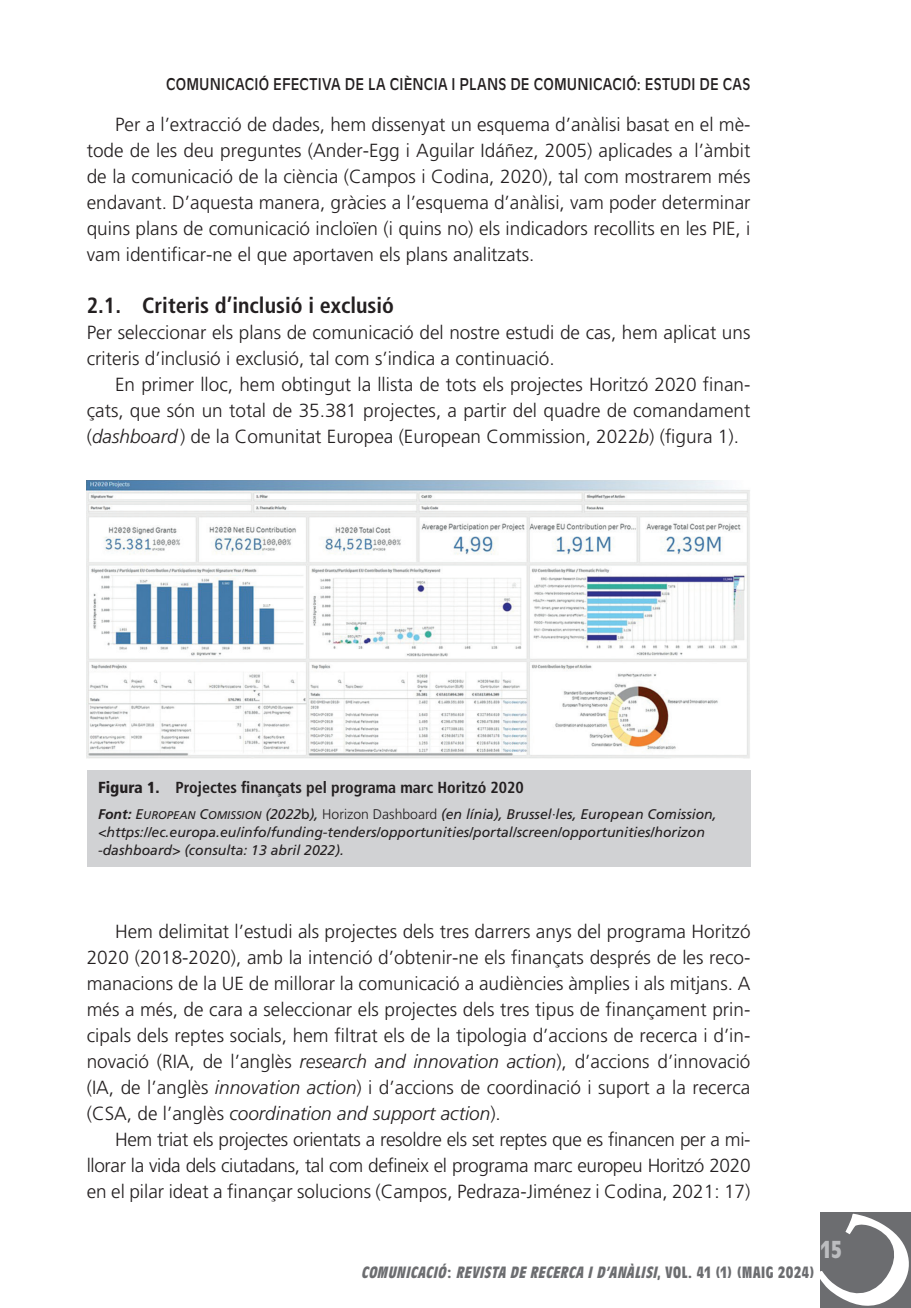
<style>
.page{position:relative;width:911px;height:1308px;background:#fff}
.page>*{position:absolute;margin:0;border:0;box-sizing:border-box;transform-origin:0 0}
.t1{font:700 condensed 24px "Antique Olive Std";color:#bcbdc0}
.t2{font:700 condensed 22px "Frutiger LT Std";color:#231f20}
.t3{font:300 19px/26px "Frutiger LT Std";color:#231f20;text-align:justify}
.t4{font:16px "Antique Olive Std";letter-spacing:.015em;color:#231f20;scale:.9 1}
.t5{font:italic 700 condensed 16px "Antique Olive Std";color:#6c6d70}
.t6{font:700 condensed 16px "Frutiger LT Std";color:#231f20}
.t7{font:italic 14px/18px "Frutiger LT Std";color:#231f20}
.s1{font-style:italic}
.s2{font-weight:900}
.s3{font-weight:700}
.s4{font-family:"Frutiger LT Std Italic SC800";font-style:normal}
.s5{font-family:"Frutiger LT Std Italic SC800";font-style:normal;font-size:11.2px}
.s6{font-style:normal}
.s7{font-weight:300;font-style:normal}
</style>
<div class="page">
<img style="left:87px;top:480px;width:663px;height:278px">
<div style="left:87px;top:769px;width:663px;height:97px;background:#d1d2d4"></div>
<div style="left:820px;top:1212px;width:91px;height:96px;background:#6c6d70"></div>
<p class="t4" style="left:166px;top:74px;width:23px">COMUNI</p>
<p class="t4" style="left:225px;top:74px;width:365px">CACIÓ EFECTIVA DE LA CIÈNCIA I PLANS DE COMUNI</p>
<p class="t4" style="left:593px;top:74px;width:96px">CACIÓ: ESTUDI</p>
<p class="t4" style="left:699px;top:74px;width:57px">DE CAS</p>
<p class="t3" style="left:87px;top:112px;width:665px;text-indent:28px">Per a l’extracció de dades, hem dissenyat un esquema d’anàlisi basat en el mè&shy;tode de les deu preguntes (Ander-Egg i Aguilar Idáñez, 2005) aplicades a l’àmbit de la comunicació de la ciència (Campos i Codina, 2020), tal com mostrarem més endavant. D’aquesta manera, gràcies a l’esquema d’anàlisi, vam poder determinar quins plans de comunicació incloïen (i quins no) els indicadors recollits en les PIE, i vam identificar-ne el que aportaven els plans analitzats.</p>
<p class="t2" style="left:87px;top:292px;width:309px">2.1. Criteris d’inclusió i exclusió</p>
<p class="t3" style="left:87px;top:320px;width:665px">Per seleccionar els plans de comunicació del nostre estudi de cas, hem aplicat uns criteris d’inclusió i exclusió, tal com s’indica a continuació.</p>
<p class="t3" style="left:87px;top:372px;width:665px;text-indent:28px">En primer lloc, hem obtingut la llista de tots els projectes Horitzó 2020 finan&shy;çats, que són un total de 35.381 projectes, a partir del quadre de comandament (<span class="s1">dashboard</span>) de la Comunitat Europea (European Commission, 2022<span class="s1">b</span>) (figura 1).</p>
<p class="t6" style="left:98px;top:778px;width:427px"><span class="s2">Figura 1.</span> Projectes finançats pel programa marc Horitzó 2020</p>
<p class="t7" style="left:98px;top:805px;width:620px"><span class="s3">Font:</span> <span class="s4">E</span><span class="s5">UROPEAN</span> <span class="s4">C</span><span class="s5">OMISSION</span> <span class="s4">(</span>2022<span class="s6">b</span>), <span class="s7">Horizon Dashboard</span> (en línia), Brussel·les, European Comission, &lt;https://ec.europa.eu/info/funding-tenders/opportunities/portal/screen/opportunities/horizon -dashboard&gt; (consulta: 13 abril 2022).</p>
<p class="t3" style="left:87px;top:918px;width:665px;text-indent:28px">Hem delimitat l’estudi als projectes dels tres darrers anys del programa Horitzó 2020 (2018-2020), amb la intenció d’obtenir-ne els finançats després de les reco&shy;manacions de la UE de millorar la comunicació a audiències àmplies i als mitjans. A més a més, de cara a seleccionar els projectes dels tres tipus de finançament prin&shy;cipals dels reptes socials, hem filtrat els de la tipologia d’accions de recerca i d’in&shy;novació (RIA, de l’anglès <span class="s1">research and innovation action</span>), d’accions d’innovació (IA, de l’anglès <span class="s1">innovation action</span>) i d’accions de coordinació i suport a la recerca (CSA, de l’anglès <span class="s1">coordination and support action</span>).</p>
<p class="t3" style="left:87px;top:1126px;width:665px;text-indent:28px">Hem triat els projectes orientats a resoldre els set reptes que es financen per a mi&shy;llorar la vida dels ciutadans, tal com defineix el programa marc europeu Horitzó 2020 en el pilar ideat a finançar solucions (Campos, Pedraza-Jiménez i Codina, 2021: 17)</p>
<p class="t1" style="left:820px;top:1236px;width:22px">15</p>
<p class="t5" style="left:361px;top:1263px;width:455px">COMUNICACIÓ<span class="s6">:</span> REVISTA DE RECERCA ID’ANÀLISI<span class="s6">, V O L . 4 1 ( 1 ) ( M A I G 2 0 2 4 )</span></p>
</div>
